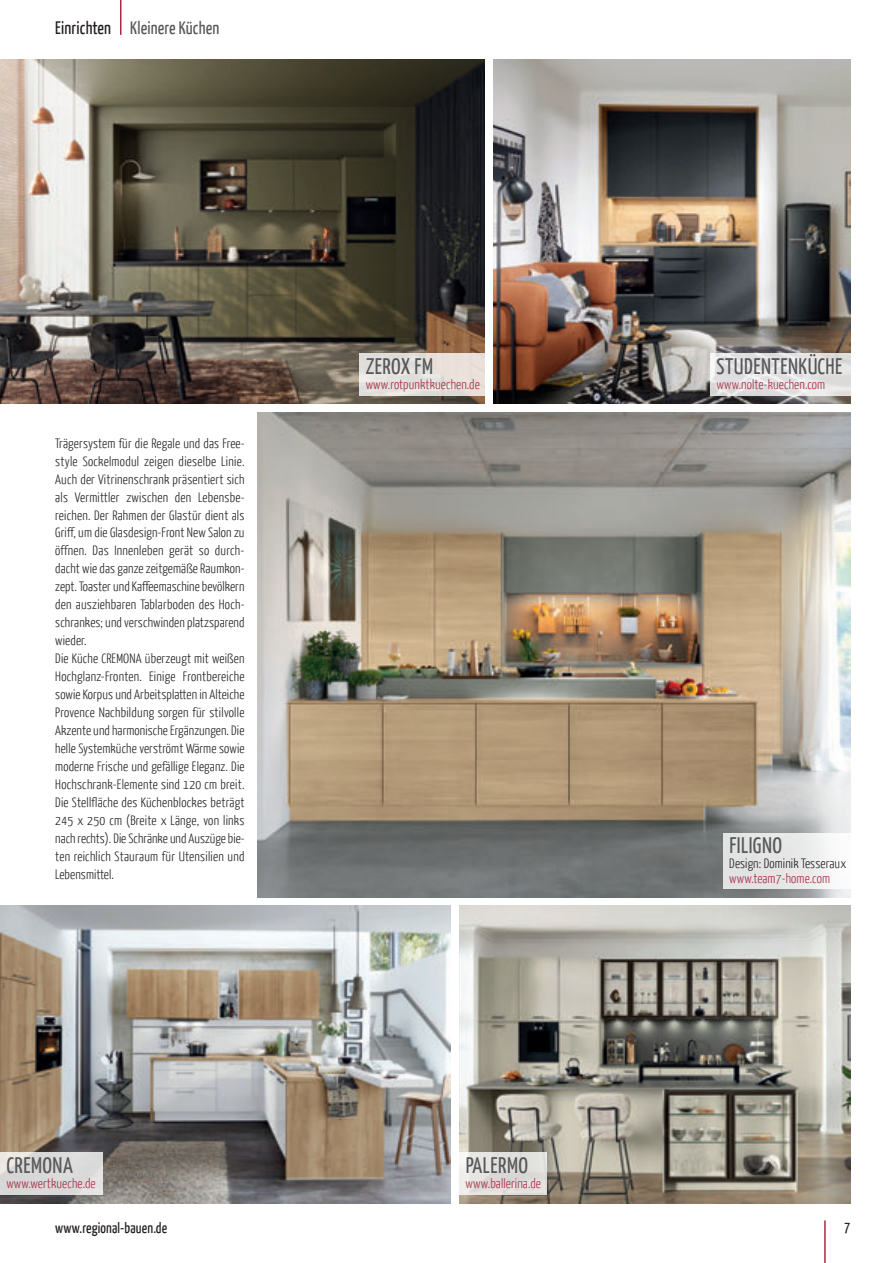
<style>
.page{position:relative;width:893px;height:1263px;background:#fff}
.page>*{position:absolute;margin:0;border:0;box-sizing:border-box;transform-origin:0 0}
.t1{font:22.5px "Yanone Kaffeesatz";letter-spacing:.02em;color:#57585a}
.t2{font:18px "Yanone Kaffeesatz";letter-spacing:.01em;color:#57585a}
.t3{font:15px "Yanone Kaffeesatz";letter-spacing:.01em;color:#231f20}
.t4{font:300 13.5px/18px "Yanone Kaffeesatz";letter-spacing:.01em;color:#231f20;text-align:justify}
.t5{font:300 13.5px "Yanone Kaffeesatz";letter-spacing:.01em;color:#a62b43}
.s1{color:#231f20}
</style>
<div class="page">
<img style="left:257px;top:412px;width:593px;height:485px">
<img style="left:0;top:60px;width:485px;height:344px">
<img style="left:493px;top:60px;width:357px;height:344px">
<img style="left:459px;top:906px;width:391px;height:297px">
<img style="left:0;top:906px;width:451px;height:297px">
<div style="left:710px;top:353px;width:140px;height:42px;background:#fff;opacity:.8"></div>
<div style="left:359px;top:353px;width:126px;height:42px;background:#e6e0db"></div>
<div style="left:0;top:1152px;width:102px;height:43px;background:#fff;opacity:.8"></div>
<div style="left:459px;top:1152px;width:87px;height:43px;background:#fff;opacity:.8"></div>
<div style="left:723px;top:833px;width:127px;height:56px;background:#fff;opacity:.8"></div>
<hr style="left:120px;top:0;width:2px;height:35px;background:#a62b43">
<hr style="left:824px;top:1220px;width:2px;height:43px;background:#a62b43">
<p class="t2" style="left:55px;top:17px;width:165px"><span class="s1">Einrichten</span> Kleinere Küchen</p>
<p class="t4" style="left:55px;top:433px;width:191px">Träger system für die Regale und das Free&shy;style Sockelmodul zeigen dieselbe Linie.<br>Auch der Vitrinenschrank präsentiert sich als Vermittler zwischen den Lebensbe - reichen. Der Rahmen der Glastür dient als Griff, um die Glasdesign-Front New Salon zu öffnen. Das Innenleben gerät so durch-</p>
<p class="t4" style="left:55px;top:559px;width:191px">dacht wie das ganze zeitgemäße Raumkon&shy;zept. Toaster und Kaffeemaschine bevölkern den ausziehbaren Tablarboden des Hoch&shy;schrankes; und verschwinden platzsparend wieder.</p>
<p class="t4" style="left:55px;top:649px;width:191px">Die Küche CREMONA überzeugt mit weißen Hochglanz-Fronten. Einige Frontbereiche sowie Korpus und Arbeitsplatten in Alteiche Provence Nachbildung sorgen für stilvolle Akzente und harmonische Ergänzungen. Die helle Systemküche verströmt Wärme sowie moderne Frische und gefällige Eleganz. Die Hochschrank-Elemente sind 120 cm breit.<br>Die Stellfläche des Küchenblockes beträgt 245 x 250 cm (Breite x Länge, von links nach rechts). Die Schränke und Auszüge bie&shy;ten reichlich Stauraum für Utensilien und Lebens mittel.</p>
<p class="t1" style="left:6px;top:1151px;width:68px">CREMONA</p>
<p class="t5" style="left:6px;top:1175px;width:91px">www.wertkueche.de</p>
<p class="t1" style="left:366px;top:352px;width:69px">ZEROX FM</p>
<p class="t5" style="left:366px;top:376px;width:116px">www.rotpunktkuechen.de</p>
<p class="t1" style="left:466px;top:1151px;width:64px">PALERMO</p>
<p class="t5" style="left:466px;top:1175px;width:77px">www.ballerina.de</p>
<p class="t1" style="left:717px;top:352px;width:127px">STUDENTENKÜCHE</p>
<p class="t5" style="left:716px;top:376px;width:110px">www.nolte-kuechen.com</p>
<p class="t1" style="left:729px;top:831px;width:54px">FILIGNO</p>
<p class="t4" style="left:729px;top:854px;width:118px">Design: Dominik Tesseraux</p>
<p class="t5" style="left:729px;top:870px;width:102px">www.team7-home.com</p>
<p class="t3" style="left:55px;top:1218px;width:114px">www.regional-bauen.de</p>
<p class="t3" style="left:844px;top:1217px;width:8px">7</p>
</div>
